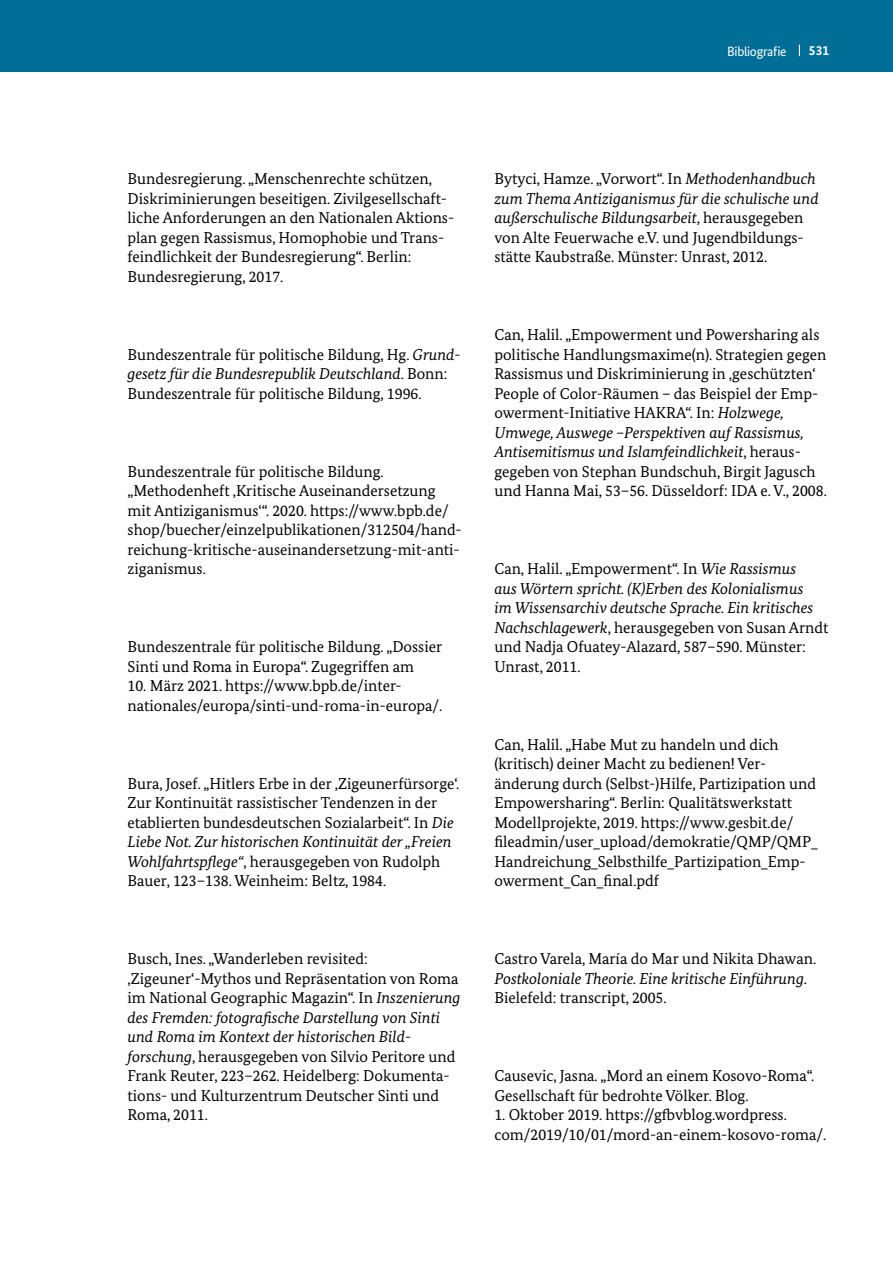
<style>
.page{position:relative;width:893px;height:1263px;background:#fff}
.page>*{position:absolute;margin:0;border:0;box-sizing:border-box;transform-origin:0 0}
.t1{font:15.75px/19.5px "Bundes Serif";color:#000}
.t2{font:italic 15.75px/19.5px "Bundes Serif";color:#000}
.t3{font:13.5px "Bundes Sans";letter-spacing:-.025em;color:#fff}
.t4{font:700 13.5px "Bundes Sans";color:#fff}
.s1{font-style:italic}
.s2{font-style:normal}
</style>
<div class="page">
<div style="left:0;top:0;width:893px;height:72px;background:#006e96"></div>
<p class="t3" style="left:727px;top:43px;width:61px">Bibliografie</p>
<p class="t4" style="left:809px;top:42px;width:22px">531</p>
<p class="t1" style="left:128px;top:169px;width:328px">Bundesregierung. „Menschenrechte schützen, Diskriminierungen beseitigen. Zivilgesellschaft&shy;liche Anforderungen an den Nationalen Aktions&shy;plan gegen Rassismus, Homophobie und Trans&shy;feindlichkeit der Bundesregierung“. Berlin:<br>Bundesregierung, 2017.</p>
<p class="t1" style="left:128px;top:344px;width:335px">Bundeszentrale für politische Bildung, Hg. <span class="s1">Grund&shy;gesetz für die Bundesrepublik Deutschland</span>. Bonn:<br>Bundeszentrale für politische Bildung, 1996.</p>
<p class="t1" style="left:128px;top:461px;width:336px">Bundeszentrale für politische Bildung. „Methodenheft ‚Kritische Auseinandersetzung mit Antiziganismus‘“. 2020. https://www.bpb.de/ shop/buecher/einzelpublikationen/312504/hand&shy;reichung-kritische-auseinandersetzung-mit-anti&shy;ziganismus.</p>
<p class="t1" style="left:128px;top:637px;width:316px">Bundeszentrale für politische Bildung. „Dossier<br>Sinti und Roma in Europa“. Zugegriffen am</p>
<p class="t1" style="left:128px;top:676px;width:316px">10. März 2021. https://www.bpb.de/inter&shy;nationales/europa/sinti-und-roma-in-europa/.</p>
<p class="t1" style="left:128px;top:773px;width:333px">Bura, Josef. „Hitlers Erbe in der ‚Zigeunerfürsorge‘.<br>Zur Kontinuität rassistischer Tendenzen in der etablierten bundesdeutschen Sozialarbeit“. In <span class="s1">Die Liebe Not. Zur historischen Kontinuität der „Freien Wohlfahrtspflege“</span>, herausgegeben von Rudolph Bauer, 123–138. Weinheim: Beltz, 1984.</p>
<p class="t1" style="left:128px;top:949px;width:334px">Busch, Ines. „Wanderleben revisited: ‚Zigeuner‘-Mythos und Repräsentation von Roma im National Geographic Magazin“. In <span class="s1">Inszenierung des Fremden: fotografische Darstellung von Sinti und Roma im Kontext der historischen Bild&shy;forschung</span>, herausgegeben von Silvio Peritore und Frank Reuter, 223–262. Heidelberg: Dokumenta&shy;tions- und Kulturzentrum Deutscher Sinti und Roma, 2011.</p>
<p class="t1" style="left:494px;top:169px;width:326px">Bytyci, Hamze. „Vorwort“. In <span class="s1">Methodenhandbuch zum Thema Antiziganismus für die schulische und außerschulische Bildungsarbeit</span>, herausgegeben von Alte Feuerwache e.V. und Jugendbildungs&shy;stätte Kaubstraße. Münster: Unrast, 2012.</p>
<p class="t1" style="left:494px;top:325px;width:334px">Can, Halil. „Empowerment und Powersharing als politische Handlungsmaxime(n). Strategien gegen Rassismus und Diskriminierung in ‚geschützten‘ People of Color-Räumen – das Beispiel der Emp&shy;owerment-Initiative HAKRA“. In: <span class="s1">Holzwege, Umwege, Auswege –Perspektiven auf Rassismus, Antisemitismus und Islamfeindlichkeit</span>, heraus&shy;gegeben von Stephan Bundschuh, Birgit Jagusch und Hanna Mai, 53–56. Düsseldorf: IDA e. V., 2008.</p>
<p class="t2" style="left:494px;top:559px;width:336px"><span class="s2">Can, Halil. „Empowerment“. In</span> Wie Rassismus<br>aus Wörtern spricht. (K)Erben des Kolonialismus<br>im Wissensarchiv deutsche Sprache. Ein kritisches Nachschlagewerk<span class="s2">, herausgegeben von Susan Arndt und Nadja Ofuatey-Alazard, 587–590. Münster:<br>Unrast, 2011.</span></p>
<p class="t1" style="left:494px;top:734px;width:325px">Can, Halil. „Habe Mut zu handeln und dich (kritisch) deiner Macht zu bedienen! Ver&shy;änderung durch (Selbst-)Hilfe, Partizipation und Empowersharing“. Berlin: Qualitätswerkstatt Modellprojekte, 2019. https://www.gesbit.de/ fileadmin/user_upload/demokratie/QMP/QMP_ Handreichung_Selbsthilfe_Partizipation_Emp&shy;owerment_Can_final.pdf</p>
<p class="t1" style="left:494px;top:949px;width:323px">Castro Varela, María do Mar und Nikita Dhawan.<br><span class="s1">Postkoloniale Theorie. Eine kritische Einführung</span>.<br>Bielefeld: transcript, 2005.</p>
<p class="t1" style="left:494px;top:1066px;width:321px">Causevic, Jasna. „Mord an einem Kosovo-Roma“.<br>Gesellschaft für bedrohte Völker. Blog.</p>
<p class="t1" style="left:494px;top:1105px;width:333px">1. Oktober 2019. https://gfbvblog.wordpress. com/2019/10/01/mord-an-einem-kosovo-roma/.</p>
</div>
